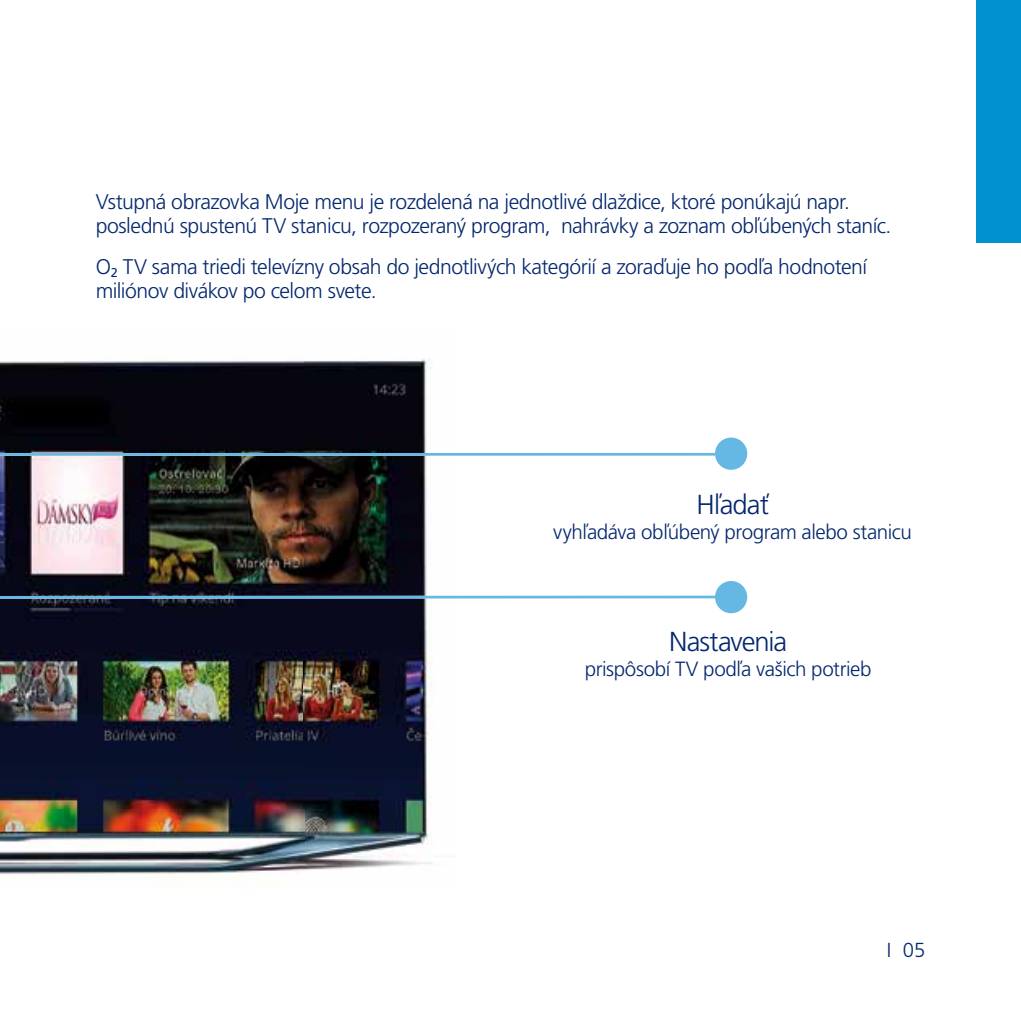
<style>
.page{position:relative;width:1021px;height:1021px;background:#fff}
.page>*{position:absolute;margin:0;border:0;box-sizing:border-box;transform-origin:0 0}
.t1{font:300 27.45px "Frutiger CE";letter-spacing:-.035em;color:#04276e}
.t2{font:300 21.15px/24.3px "Frutiger CE";letter-spacing:-.025em;color:#04276e}
.t3{font:300 20.47px "Frutiger CE";letter-spacing:-.02em;color:#04276e}
.t4{font:300 20.25px "Frutiger CE";color:#04276e}
</style>
<div class="page">
<img style="left:0;top:358px;width:456px;height:516px">
<hr style="left:0;top:453px;width:715px;height:3px;background:#65b8e3">
<hr style="left:0;top:595px;width:715px;height:3px;background:#65b8e3">
<div style="left:715px;top:437px;width:32px;height:33px;background:#65b8e3;border-radius:50%"></div>
<div style="left:715px;top:581px;width:32px;height:32px;background:#65b8e3;border-radius:50%"></div>
<div style="left:976px;top:0;width:44px;height:242px;background:#0092d0"></div>
<p class="t2" style="left:96px;top:189px;width:797px">Vstupná obrazovka Moje menu je rozdelená na jednotlivé dlaždice, ktoré ponúkajú napr. poslednú spustenú TV stanicu, rozpozeraný program, nahrávky a zoznam obľúbených staníc.</p>
<p class="t2" style="left:96px;top:254px;width:773px">O<sub>2</sub> TV sama triedi televízny obsah do jednotlivých kategórií a zoraďuje ho podľa hodnotení miliónov divákov po celom svete.</p>
<p class="t1" style="left:696px;top:489px;width:74px">Hľadať</p>
<p class="t3" style="left:553px;top:520px;width:360px">vyhľadáva obľúbený program alebo stanicu</p>
<p class="t1" style="left:669px;top:626px;width:120px">Nastavenia</p>
<p class="t3" style="left:585px;top:657px;width:288px">prispôsobí TV podľa vašich potrieb</p>
<p class="t4" style="left:887px;top:938px;width:40px">I 05</p>
</div>
